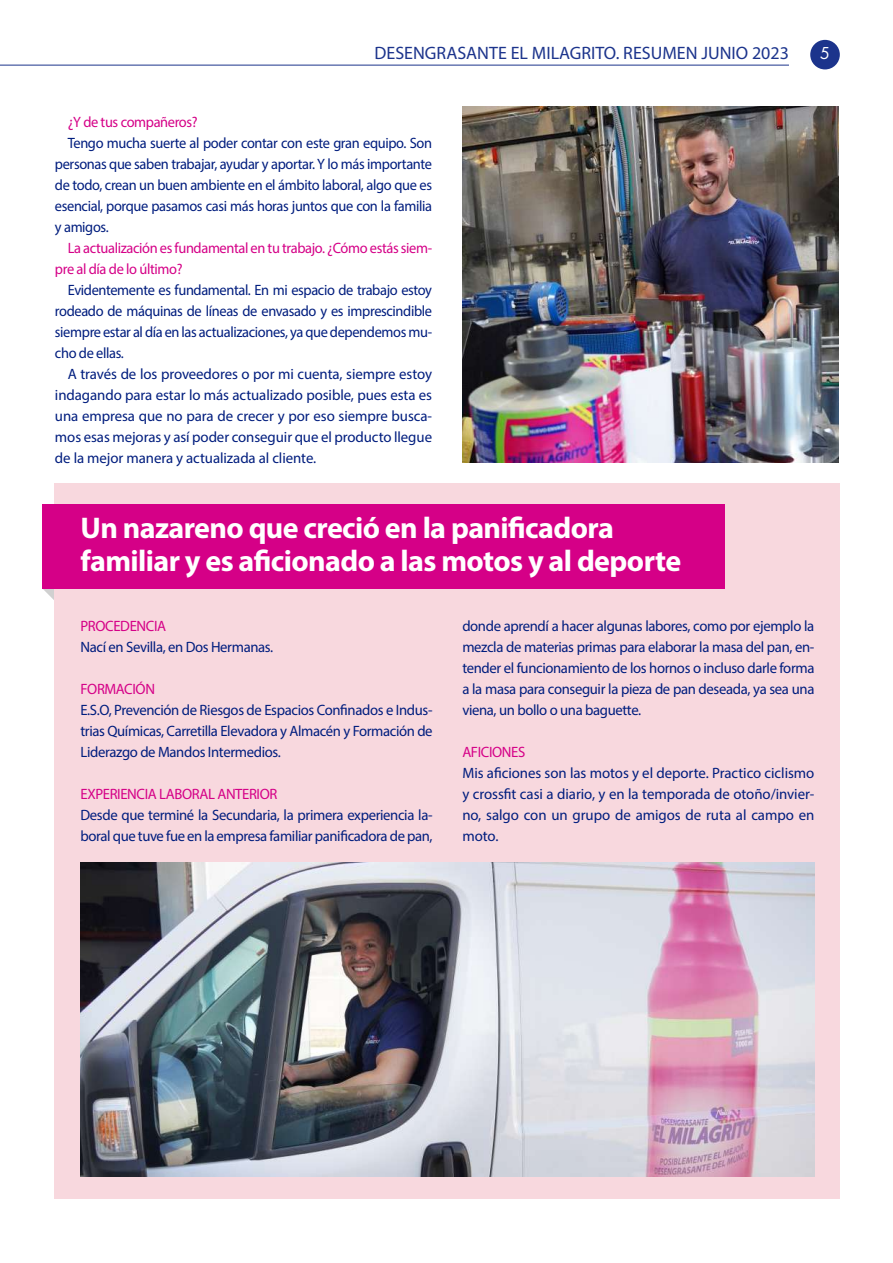
<style>
.page{position:relative;width:893px;height:1263px;background:#fff}
.page>*{position:absolute;margin:0;border:0;box-sizing:border-box;transform-origin:0 0}
.t1{font:700 30px/33px "Myriad Pro";letter-spacing:-.02em;color:#fff}
.t2{font:18px "Myriad Pro";color:#1c348c}
.t3{font:18px "Futura PT";color:#fff}
.t4{font:15px/21px "Myriad Pro";letter-spacing:-.025em;color:#001d7e;text-align:justify}
.t5{font:15px/21px "Myriad Pro";letter-spacing:-.025em;color:#001d7e;text-align:justify;scale:.96 1}
.t6{font:15px/21px "Myriad Pro";letter-spacing:-.025em;color:#d50087;scale:.96 1}
.t7{font:15px "Myriad Pro";letter-spacing:-.025em;color:#d50087}
</style>
<div class="page">
<div style="left:810px;top:40px;width:30px;height:29px;background:#1c348c;border-radius:50%"></div>
<hr style="left:0;top:65px;width:789px;height:1px;background:#1c348c">
<svg style="left:43px;top:589px;width:11px;height:11px"></svg>
<div style="left:54px;top:484px;width:786px;height:715px;background:#f8d8de"></div>
<div style="left:43px;top:505px;width:682px;height:84px;background:#d50087"></div>
<img style="left:462px;top:106px;width:377px;height:357px">
<img style="left:80px;top:862px;width:734px;height:315px">
<p class="t2" style="left:374px;top:42px;width:416px">DESENGRASANTE EL MILAGRITO. RESUMEN JUNIO 2023</p>
<p class="t3" style="left:820px;top:42px;width:12px">5</p>
<p class="t6" style="left:68px;top:111px;width:137px">¿Y de tus compañeros?</p>
<p class="t5" style="left:55px;top:132px;width:394px;text-indent:13px">Tengo mucha suerte al poder contar con este gran equipo. Son personas que saben trabajar, ayudar y aportar. Y lo más importante de todo, crean un buen ambiente en el ámbito laboral, algo que es esencial, porque pasamos casi más horas juntos que con la familia y amigos.</p>
<p class="t6" style="left:55px;top:237px;width:394px;text-indent:13px">La actualización es fundamental en tu trabajo. ¿Cómo estás siem&shy;pre al día de lo último?</p>
<p class="t5" style="left:55px;top:279px;width:394px;text-indent:13px">Evidentemente es fundamental. En mi espacio de trabajo estoy rodeado de máquinas de líneas de envasado y es imprescindible siempre estar al día en las actualizaciones, ya que dependemos mu&shy;cho de ellas.</p>
<p class="t4" style="left:55px;top:363px;width:379px;text-indent:13px">A través de los proveedores o por mi cuenta, siempre estoy indagando para estar lo más actualizado posible, pues esta es una empresa que no para de crecer y por eso siempre busca&shy;mos esas mejoras y así poder conseguir que el producto llegue de la mejor manera y actualizada al cliente.</p>
<h1 class="t1" style="left:80px;top:511px;width:602px">Un nazareno que creció en la panificadora familiar y es aficionado a las motos y al deporte</h1>
<p class="t7" style="left:80px;top:616px;width:87px">PROCEDENCIA</p>
<p class="t4" style="left:80px;top:636px;width:194px">Nací en Sevilla, en Dos Hermanas.</p>
<p class="t7" style="left:80px;top:679px;width:76px">FORMACIÓN</p>
<p class="t4" style="left:80px;top:699px;width:354px">E.S.O, Prevención de Riesgos de Espacios Confinados e Indus&shy;trias Químicas, Carretilla Elevadora y Almacén y Formación de Liderazgo de Mandos Intermedios.</p>
<p class="t7" style="left:80px;top:784px;width:198px">EXPERIENCIA LABORAL ANTERIOR</p>
<p class="t4" style="left:80px;top:804px;width:354px">Desde que terminé la Secundaria, la primera experiencia la&shy;boral que tuve fue en la empresa familiar panificadora de pan,</p>
<p class="t4" style="left:462px;top:615px;width:354px">donde aprendí a hacer algunas labores, como por ejemplo la mezcla de materias primas para elaborar la masa del pan, en&shy;tender el funcionamiento de los hornos o incluso darle forma a la masa para conseguir la pieza de pan deseada, ya sea una viena, un bollo o una baguette.</p>
<p class="t7" style="left:462px;top:742px;width:65px">AFICIONES</p>
<p class="t4" style="left:462px;top:762px;width:354px">Mis aficiones son las motos y el deporte. Practico ciclismo y crossfit casi a diario, y en la temporada de otoño/invier&shy;no, salgo con un grupo de amigos de ruta al campo en moto.</p>
</div>
